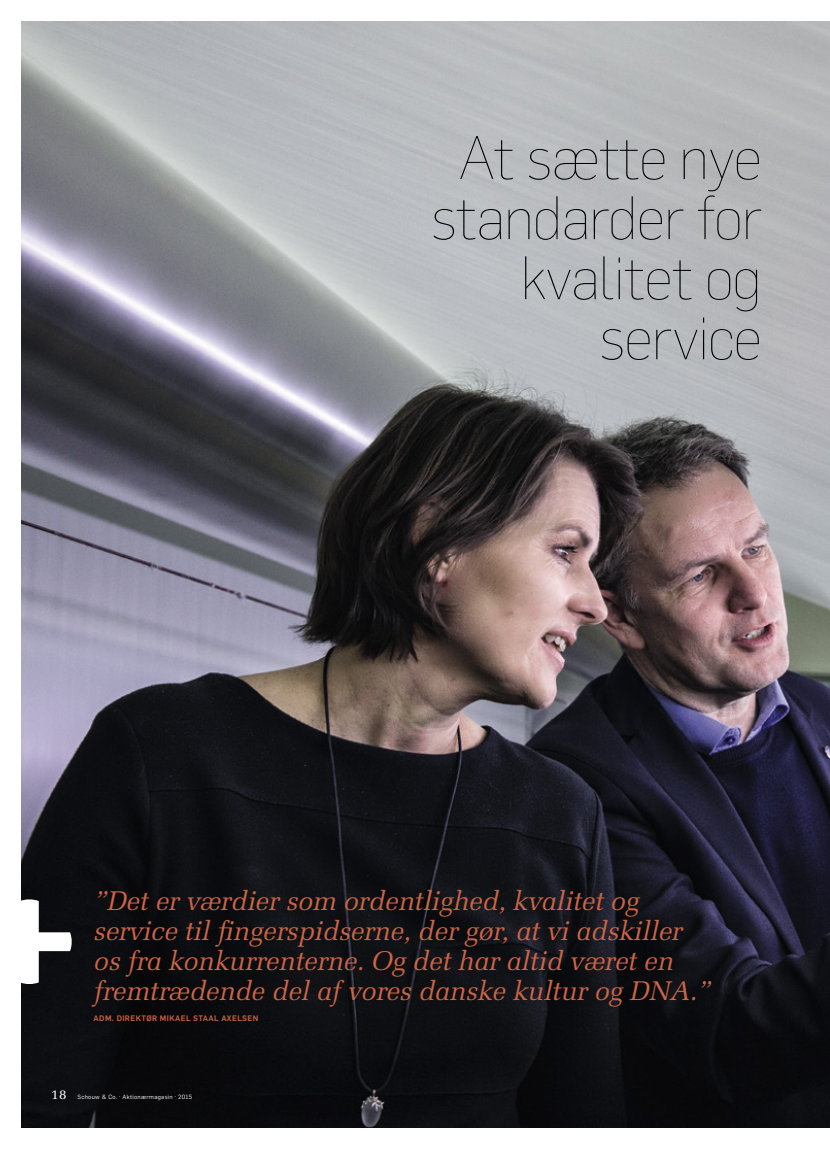
<style>
.page{position:relative;width:830px;height:1149px;background:#fff}
.page>*{position:absolute;margin:0;border:0;box-sizing:border-box;transform-origin:0 0}
.t1{font:100 60px/60px "Flama";letter-spacing:-.02em;color:#000;text-align:right}
.t2{font:italic 27px/30px "Melior LT Std";letter-spacing:-.01em;color:#cd6447}
.t3{font:13.5px "Melior LT Std";color:#fff}
.t4{font:500 7.8px "Flama";letter-spacing:.05em;color:#cd6447}
.t5{font:6px "Flama";letter-spacing:.05em;color:#fff}
</style>
<div class="page">
<img style="left:21px;top:21px;width:808px;height:1106px">
<svg style="left:21px;top:898px;width:51px;height:86px"></svg>
<h1 class="t1" style="left:431px;top:125px;width:332px">At sætte nye standarder for kvalitet og service</h1>
<p class="t2" style="left:94px;top:885px;width:618px">”Det er værdier som ordentlighed, kvalitet og service til fingerspidserne, der gør, at vi adskiller os fra konkurrenterne. Og det har altid været en fremtrædende del af vores danske kultur og DNA.”</p>
<p class="t4" style="left:94px;top:1012px;width:166px">ADM. DIREKTØR MIKAEL STAAL AXELSEN</p>
<p class="t3" style="left:51px;top:1086px;width:17px">18</p>
<p class="t5" style="left:78px;top:1092px;width:116px">Schouw &amp; Co. · Aktionærmagasin · 2015</p>
</div>
